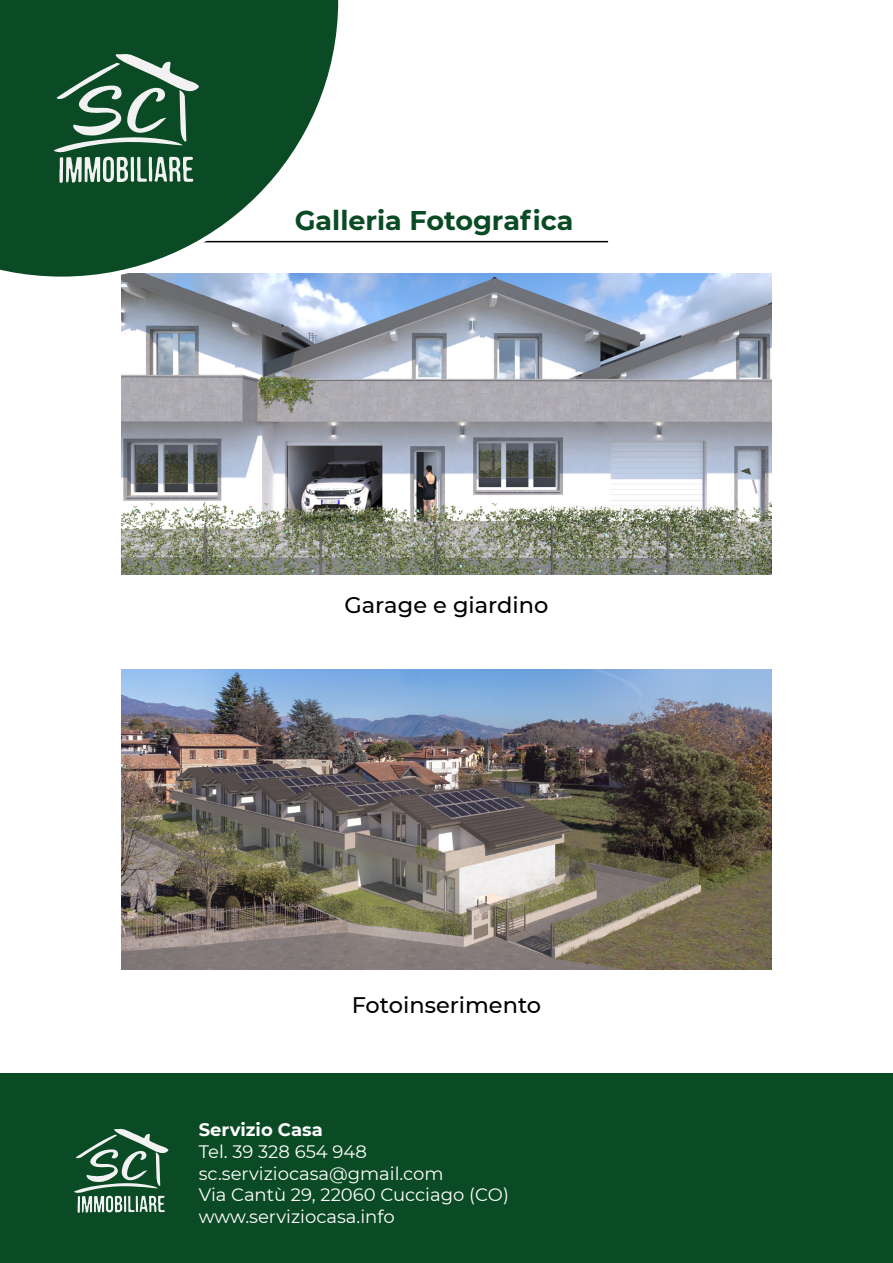
<style>
.page{position:relative;width:893px;height:1263px;background:#fff}
.page>*{position:absolute;margin:0;border:0;box-sizing:border-box;transform-origin:0 0}
.t1{font:700 27px "Montserrat";color:#0a4a24}
.t2{font:500 22.5px "Montserrat";color:#000}
.t3{font:18px "Montserrat";color:#fff}
.t4{font:700 18px "Montserrat";color:#fff}
</style>
<div class="page">
<div style="left:0;top:1074px;width:893px;height:189px;background:#0a4a24"></div>
<hr style="left:1px;top:241px;width:607px;height:1px;background:#000">
<img style="left:121px;top:274px;width:651px;height:301px">
<img style="left:121px;top:669px;width:651px;height:300px">
<svg style="left:0;top:0;width:343px;height:281px"></svg>
<svg style="left:54px;top:53px;width:145px;height:130px"></svg>
<svg style="left:74px;top:1128px;width:95px;height:85px"></svg>
<p class="t1" style="left:295px;top:201px;width:280px">Galleria Fotografica</p>
<p class="t2" style="left:344px;top:589px;width:206px">Garage e giardino</p>
<p class="t2" style="left:352px;top:989px;width:191px">Fotoinserimento</p>
<p class="t4" style="left:199px;top:1117px;width:126px">Servizio Casa</p>
<p class="t3" style="left:199px;top:1139px;width:170px">Tel. 39 328 654 948</p>
<p class="t3" style="left:199px;top:1161px;width:246px">sc.serviziocasa@gmail.com</p>
<p class="t3" style="left:199px;top:1182px;width:312px">Via Cantù 29, 22060 Cucciago (CO)</p>
<p class="t3" style="left:199px;top:1204px;width:197px">www.serviziocasa.info</p>
</div>
